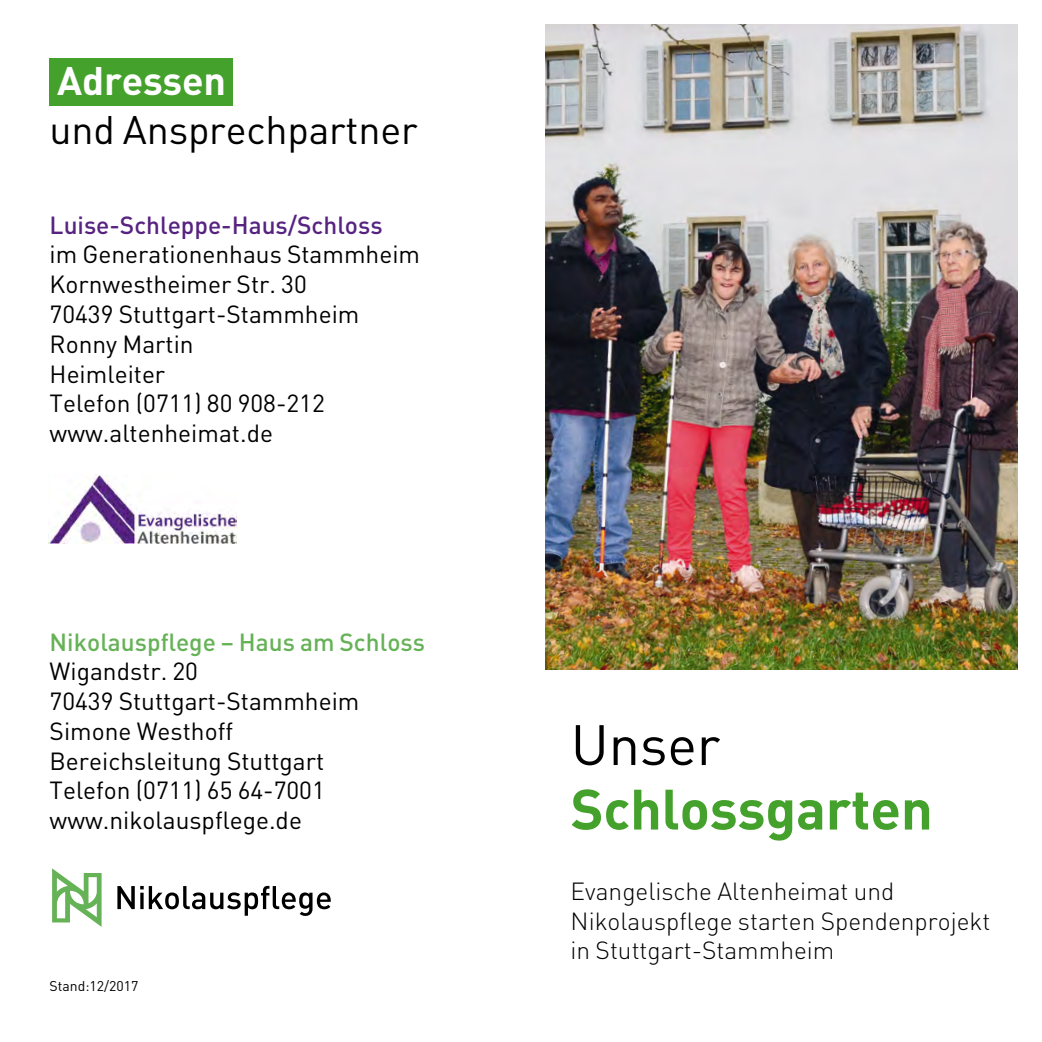
<style>
.page{position:relative;width:1042px;height:1042px;background:#fff}
.page>*{position:absolute;margin:0;border:0;box-sizing:border-box;transform-origin:0 0}
.t1{font:700 56px "DIN";letter-spacing:-.005em;color:#44a12b}
.t2{font:56px "DIN";letter-spacing:-.005em;color:#000}
.t3{font:39.38px "DIN";letter-spacing:-.005em;color:#000}
.t4{font:700 39.38px "DIN";letter-spacing:-.005em;color:#fff}
.t5{font:24.5px/29.8px "DIN";color:#000}
.t6{font:300 24.5px/29.4px "DIN";color:#000}
.t7{font:500 24.5px "DIN";color:#66b257}
.t8{font:500 24.5px "DIN";color:#572381}
.t9{font:14px "DIN";color:#000}
</style>
<div class="page">
<img style="left:546px;top:25px;width:471px;height:645px">
<svg style="left:117px;top:886px;width:214px;height:30px"></svg>
<svg style="left:52px;top:868px;width:50px;height:59px"></svg>
<img style="left:49px;top:475px;width:187px;height:69px">
<div style="left:50px;top:58px;width:183px;height:47px;background:#44a12b"></div>
<h2 class="t4" style="left:57px;top:55px;width:170px">Adressen</h2>
<h2 class="t3" style="left:50px;top:106px;width:369px">und Ansprechpartner</h2>
<p class="t8" style="left:50px;top:209px;width:334px">Luise-Schleppe-Haus/Schloss</p>
<p class="t5" style="left:50px;top:239px;width:372px">im Generationenhaus Stammheim<br>Kornwestheimer Str. 30<br>70439 Stuttgart-Stammheim<br>Ronny Martin<br>Heimleiter<br>Telefon (0711) 80 908-212 www.altenheimat.de</p>
<p class="t7" style="left:50px;top:626px;width:377px">Nikolauspflege – Haus am Schloss</p>
<p class="t5" style="left:50px;top:656px;width:311px">Wigandstr. 20<br>70439 Stuttgart-Stammheim<br>Simone Westhoff<br>Bereichsleitung Stuttgart<br>Telefon (0711) 65 64-7001 www.nikolauspflege.de</p>
<p class="t9" style="left:50px;top:977px;width:90px">Stand:12/2017</p>
<h1 class="t2" style="left:570px;top:710px;width:151px">Unser</h1>
<h1 class="t1" style="left:570px;top:773px;width:364px">Schlossgarten</h1>
<p class="t6" style="left:570px;top:876px;width:421px">Evangelische Altenheimat und<br>Nikolauspflege starten Spendenprojekt in Stuttgart-Stammheim</p>
</div>
